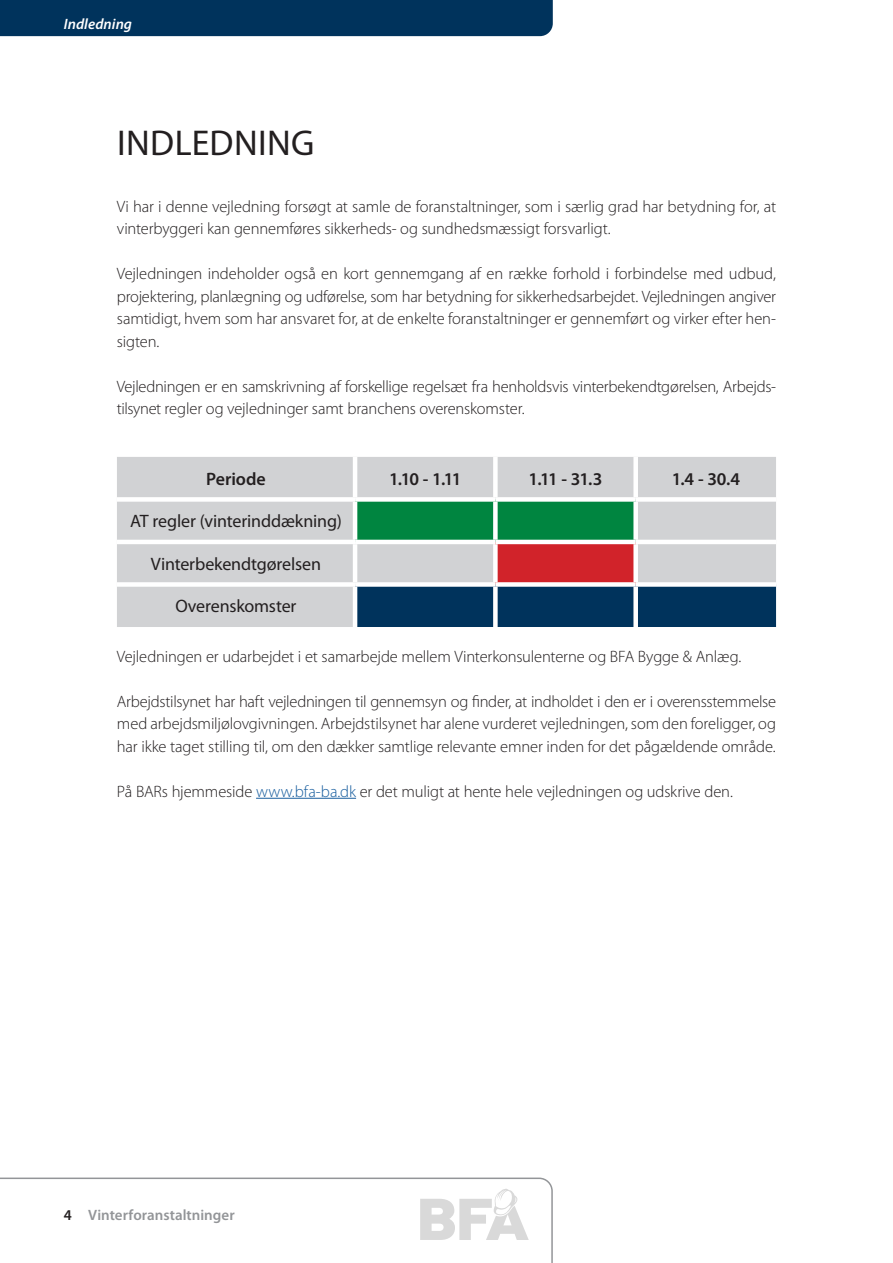
<style>
.page{position:relative;width:893px;height:1263px;background:#fff}
.page>*{position:absolute;margin:0;border:0;box-sizing:border-box;transform-origin:0 0}
.Overskrift{font:36px "Myriad Pro";letter-spacing:.01em;color:#231f20}
.t1{font:18px "Myriad Pro";letter-spacing:-.005em;color:#231f20}
.t2{font:600 18px "Myriad Pro";letter-spacing:-.015em;color:#231f20}
.Brødtekst{font:300 16.5px/22.5px "Myriad Pro";letter-spacing:-.01em;color:#231f20}
.t3{font:600 15px "Myriad Pro";color:#939598}
.t4{font:italic 600 15px "Myriad Pro";letter-spacing:.005em;color:#fff}
.s1{color:#175d9e}
.s2{color:#231f20}
</style>
<div class="page">
<svg style="left:0;top:1177px;width:553px;height:86px"></svg>
<div style="left:0;top:0;width:553px;height:36px;background:#00335c"></div>
<svg style="left:420px;top:1188px;width:109px;height:52px"></svg>
<hr style="left:256px;top:798px;width:100px;height:1px;background:#175d9e">
<div style="left:117px;top:457px;width:659px;height:170px;background:#d1d2d4"></div>
<div style="left:357px;top:502px;width:276px;height:38px;background:#008540"></div>
<div style="left:495px;top:542px;width:141px;height:42px;background:#d1232a"></div>
<div style="left:357px;top:587px;width:419px;height:40px;background:#00335c"></div>
<hr style="left:353px;top:457px;width:4px;height:40px;background:#fff">
<div style="left:493px;top:457px;width:5px;height:40px;background:#fff"></div>
<div style="left:633px;top:457px;width:5px;height:40px;background:#fff"></div>
<div style="left:117px;top:497px;width:238px;height:5px;background:#fff"></div>
<div style="left:355px;top:497px;width:140px;height:5px;background:#fff"></div>
<hr style="left:353px;top:502px;width:4px;height:38px;background:#fff">
<div style="left:495px;top:497px;width:141px;height:5px;background:#fff"></div>
<div style="left:493px;top:502px;width:5px;height:38px;background:#fff"></div>
<div style="left:636px;top:497px;width:140px;height:5px;background:#fff"></div>
<div style="left:633px;top:502px;width:5px;height:38px;background:#fff"></div>
<hr style="left:117px;top:540px;width:238px;height:4px;background:#fff">
<hr style="left:355px;top:540px;width:140px;height:4px;background:#fff">
<hr style="left:353px;top:544px;width:4px;height:38px;background:#fff">
<hr style="left:495px;top:540px;width:141px;height:4px;background:#fff">
<div style="left:493px;top:544px;width:5px;height:38px;background:#fff"></div>
<hr style="left:636px;top:540px;width:140px;height:4px;background:#fff">
<div style="left:633px;top:544px;width:5px;height:38px;background:#fff"></div>
<div style="left:117px;top:582px;width:238px;height:5px;background:#fff"></div>
<div style="left:355px;top:582px;width:140px;height:5px;background:#fff"></div>
<hr style="left:353px;top:587px;width:4px;height:40px;background:#fff">
<div style="left:495px;top:582px;width:141px;height:5px;background:#fff"></div>
<div style="left:493px;top:587px;width:5px;height:40px;background:#fff"></div>
<div style="left:636px;top:582px;width:140px;height:5px;background:#fff"></div>
<div style="left:633px;top:587px;width:5px;height:40px;background:#fff"></div>
<p class="t4" style="left:64px;top:14px;width:70px">Indledning</p>
<p class="Overskrift" style="left:117px;top:120px;width:199px">INDLEDNING</p>
<p class="Brødtekst" style="left:117px;top:195px;width:661px">Vi har i denne vejledning forsøgt at samle de foranstaltninger, som i særlig grad har betydning for, at vinterbyggeri kan gennemføres sikkerheds- og sundhedsmæssigt forsvarligt.</p>
<p class="Brødtekst" style="left:117px;top:262px;width:661px;text-align:justify">Vejledningen indeholder også en kort gennemgang af en række forhold i forbindelse med udbud, projektering, planlægning og udførelse, som har betydning for sikkerhedsarbejdet. Vejledningen angiver samtidigt, hvem som har ansvaret for, at de enkelte foranstaltninger er gennemført og virker efter hen&shy;sigten.</p>
<p class="Brødtekst" style="left:117px;top:375px;width:661px">Vejledningen er en samskrivning af forskellige regelsæt fra henholdsvis vinterbekendtgørelsen, Arbejds&shy;tilsynet regler og vejledninger samt branchens overenskomster.</p>
<p class="t2" style="left:206px;top:467px;width:61px">Periode</p>
<p class="t2" style="left:389px;top:467px;width:74px">1.10 - 1.11</p>
<p class="t2" style="left:529px;top:467px;width:75px">1.11 - 31.3</p>
<p class="t2" style="left:672px;top:467px;width:70px">1.4 - 30.4</p>
<p class="t1" style="left:130px;top:510px;width:213px">AT regler (vinterinddækning)</p>
<p class="t1" style="left:151px;top:553px;width:172px">Vinterbekendtgørelsen</p>
<p class="t1" style="left:175px;top:595px;width:123px">Overenskomster</p>
<p class="Brødtekst" style="left:117px;top:645px;width:624px">Vejledningen er udarbejdet i et samarbejde mellem Vinterkonsulenterne og BFA Bygge &amp; Anlæg.</p>
<p class="Brødtekst" style="left:117px;top:690px;width:661px;text-align:justify">Arbejdstilsynet har haft vejledningen til gennemsyn og finder, at indholdet i den er i overensstemmelse med arbejdsmiljølovgivningen. Arbejdstilsynet har alene vurderet vejledningen, som den foreligger, og har ikke taget stilling til, om den dækker samtlige relevante emner inden for det pågældende område.</p>
<p class="Brødtekst" style="left:117px;top:780px;width:616px">På BARs hjemmeside <span class="s1">www.bfa-ba.dk</span> er det muligt at hente hele vejledningen og udskrive den.</p>
<p class="t3" style="left:64px;top:1206px;width:172px"><span class="s2">4</span> Vinterforanstaltninger</p>
</div>
